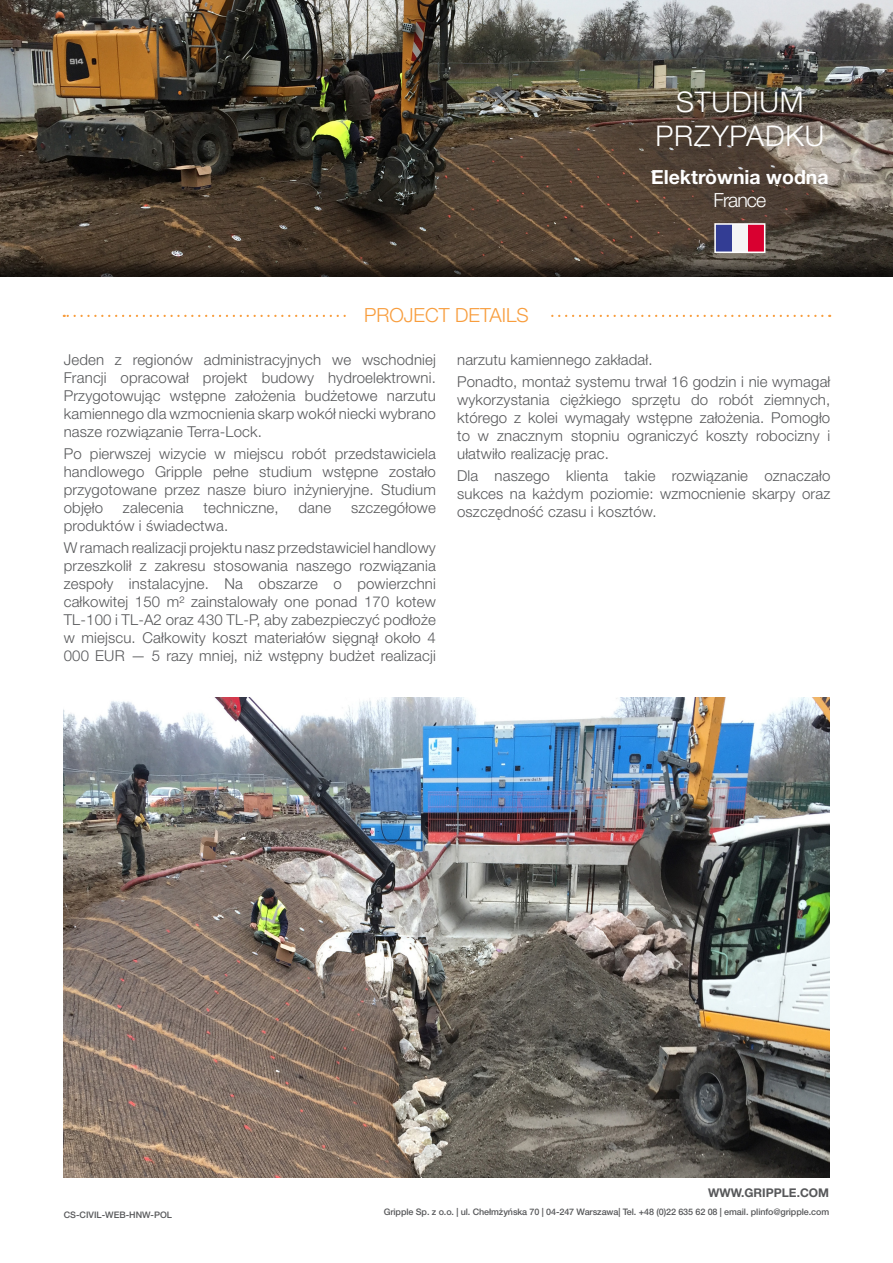
<style>
.page{position:relative;width:893px;height:1263px;background:#fff}
.page>*{position:absolute;margin:0;border:0;box-sizing:border-box;transform-origin:0 0}
.t1{font:300 28.5px/34.2px "Helvetica Neue LT Pro";letter-spacing:.03em;color:#fff;text-align:center}
.t2{font:700 19.5px/22.5px "Helvetica Neue LT Pro";color:#fff;text-align:center}
.t3{font:300 19.5px "Helvetica Neue LT Pro";color:#f89d3d}
.Bullets{font:300 15px/18px "Helvetica Neue LT Pro";letter-spacing:.01em;color:#57585a;text-align:justify}
.t4{font:700 12px "Helvetica Neue LT Pro";color:#57585a}
.t5{font:500 9px "Helvetica Neue LT Pro";letter-spacing:-.01em;color:#57585a}
.s1{font-weight:300}
</style>
<div class="page">
<img style="left:64px;top:697px;width:765px;height:481px">
<div style="left:0;top:0;width:893px;height:279px;background:#231f20;opacity:.75"></div>
<div style="left:715px;top:224px;width:17px;height:28px;background:#333d94"></div>
<div style="left:732px;top:224px;width:16px;height:28px;background:#f5f5f5"></div>
<div style="left:748px;top:224px;width:17px;height:28px;background:#d90030"></div>
<div style="left:714px;top:223px;width:51px;height:30px;border:2px solid #fff"></div>
<svg style="left:64px;top:315px;width:758px;height:2px"></svg>
<div style="left:346px;top:308px;width:201px;height:14px;background:#fff"></div>
<p class="t3" style="left:364px;top:303px;width:166px">PROJECT DETAILS</p>
<p class="t1" style="left:655px;top:84px;width:170px">STUDIUM<br>PRZYPADKU</p>
<p class="t2" style="left:651px;top:166px;width:179px">Elektrownia wodna<br><span class="s1">France</span></p>
<p class="Bullets" style="left:64px;top:350px;width:374px">Jeden z regionów administracyjnych we wschodniej Francji opracował projekt budowy hydroelektrowni.<br>Przygotowując wstępne założenia budżetowe narzutu kamiennego dla wzmocnienia skarp wokół niecki wybrano nasze rozwiązanie Terra-Lock.</p>
<p class="Bullets" style="left:64px;top:444px;width:374px">Po pierwszej wizycie w miejscu robót przedstawiciela handlowego Gripple pełne studium wstępne zostało przygotowane przez nasze biuro inżynieryjne. Studium objęło</p>
<p class="Bullets" style="left:123px;top:498px;width:62px">zalecenia</p>
<p class="Bullets" style="left:203px;top:498px;width:77px">techniczne,</p>
<p class="Bullets" style="left:298px;top:498px;width:34px">dane</p>
<p class="Bullets" style="left:351px;top:498px;width:86px">szczegółowe</p>
<p class="Bullets" style="left:64px;top:516px;width:166px">produktów i świadectwa.</p>
<p class="Bullets" style="left:64px;top:539px;width:374px">W ramach realizacji projektu nasz przedstawiciel handlowy przeszkolił z zakresu stosowania naszego rozwiązania zespoły instalacyjne. Na obszarze o powierzchni całkowitej 150 m² zainstalowały one ponad 170 kotew TL-100 i TL-A2 oraz 430 TL-P, aby zabezpieczyć podłoże w miejscu. Całkowity koszt materiałów sięgnął około 4<br>000 EUR — 5 razy mniej, niż wstępny budżet realizacji</p>
<p class="Bullets" style="left:457px;top:350px;width:197px">narzutu kamiennego zakładał.</p>
<p class="Bullets" style="left:457px;top:372px;width:375px">Ponadto, montaż systemu trwał 16 godzin i nie wymagał wykorzystania ciężkiego sprzętu do robót ziemnych, którego z kolei wymagały wstępne założenia. Pomogło to w znacznym stopniu ograniczyć koszty robocizny i ułatwiło realizację prac.</p>
<p class="Bullets" style="left:457px;top:467px;width:375px">Dla naszego klienta takie rozwiązanie oznaczało sukces na każdym poziomie: wzmocnienie skarpy oraz oszczędność czasu i kosztów.</p>
<p class="t4" style="left:708px;top:1185px;width:123px">WWW.GRIPPLE.COM</p>
<p class="t5" style="left:64px;top:1209px;width:110px">CS-CIVIL-WEB-HNW-POL</p>
<p class="t5" style="left:384px;top:1206px;width:447px">Gripple Sp. z o.o. | ul. Chełmżyńska 70 | 04-247 Warszawa| Tel. +48 (0)22 635 62 08 | email. plinfo@gripple.com</p>
</div>
